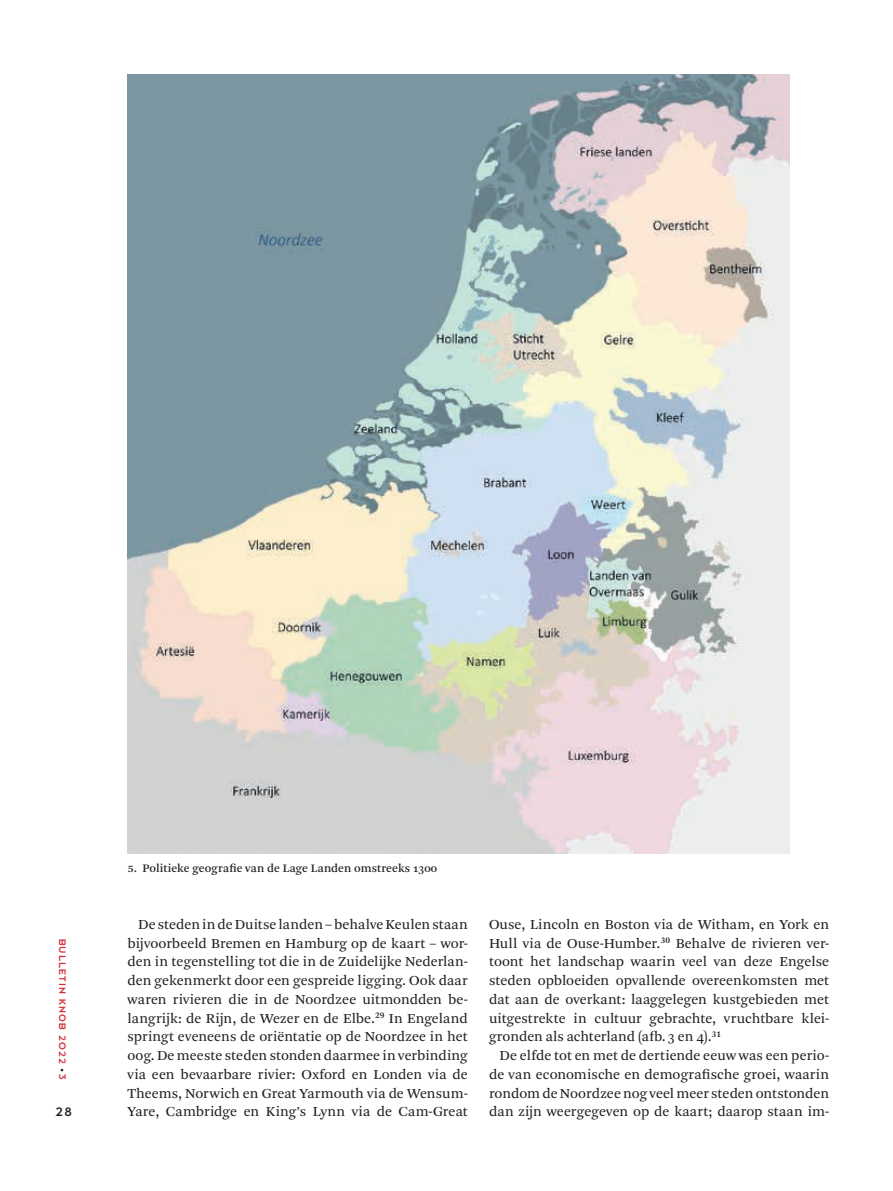
<style>
.page{position:relative;width:893px;height:1191px;background:#fff}
.page>*{position:absolute;margin:0;border:0;box-sizing:border-box;transform-origin:0 0}
.t1{font:14.4px/18.8px "Arnhem Pro Blond";letter-spacing:.005em;color:#231f20;text-align:justify}
.t2{font:13.5px "Dessau Pro";color:#231f20}
.t3{font:12px "Arnhem Pro";letter-spacing:.01em;color:#231f20}
.t4{font:10.5px "Dessau Pro";letter-spacing:.11em;color:#d23139}
.s1{font-size:8.25px;color:#231f20}
.s2{font-size:12.3px}
</style>
<div class="page">
<img style="left:128px;top:74px;width:662px;height:779px">
<p class="t4" style="left:68px;top:938px;width:143px;rotate:90deg">BULLETIN KNOB 2022 <span class="s1">•</span> 3</p>
<p class="t2" style="left:56px;top:1105px;width:18px">28</p>
<p class="t3" style="left:128px;top:861px;width:311px"><span class="s2">5</span>. Politieke geografie van de Lage Landen omstreeks 1300</p>
<p class="t1" style="left:128px;top:915px;width:342px;text-indent:11px">De steden in de Duitse landen – behalve Keulen staan bijvoorbeeld Bremen en Hamburg op de kaart – wor&shy;den in tegenstelling tot die in de Zuidelijke Nederlan&shy;den gekenmerkt door een gespreide ligging. Ook daar waren rivieren die in de Noordzee uitmondden be&shy;langrijk: de Rijn, de Wezer en de Elbe.<sup>29</sup> In Engeland springt eveneens de oriëntatie op de Noordzee in het oog. De meeste steden stonden daarmee in verbinding via een bevaarbare rivier: Oxford en Londen via de Theems, Norwich en Great Yarmouth via de Wensum-Yare, Cambridge en King’s Lynn via de Cam-Great</p>
<p class="t1" style="left:489px;top:915px;width:342px">Ouse, Lincoln en Boston via de Witham, en York en Hull via de Ouse-Humber.<sup>30</sup> Behalve de rivieren ver&shy;toont het landschap waarin veel van deze Engelse steden opbloeiden opvallende overeenkomsten met dat aan de overkant: laaggelegen kustgebieden met uitgestrekte in cultuur gebrachte, vruchtbare klei&shy;gronden als achterland (afb.3 en 4).<sup>31</sup></p>
<p class="t1" style="left:489px;top:1046px;width:342px;text-indent:11px">De elfde tot en met de dertiende eeuw was een perio&shy;de van economische en demografische groei, waarin rondom de Noordzee nog veel meer steden ontstonden dan zijn weergegeven op de kaart; daarop staan im-</p>
</div>
